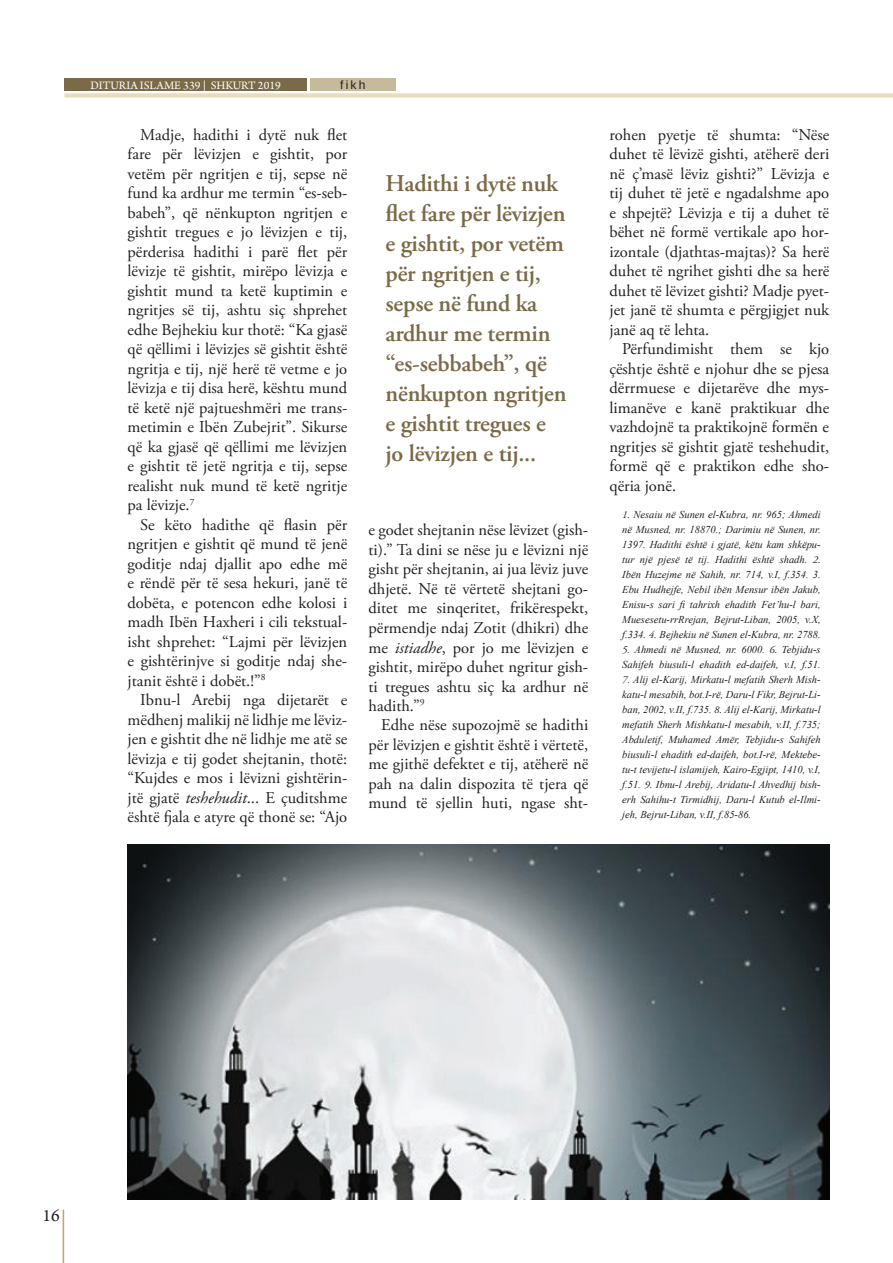
<style>
.page{position:relative;width:893px;height:1263px;background:#fff}
.page>*{position:absolute;margin:0;border:0;box-sizing:border-box;transform-origin:0 0}
.t1{font:600 24px/30px "Adobe Garamond Pro";letter-spacing:-.01em;color:#7a6a47}
.t2{font:18px "Arno Pro";color:#231f20}
.t3{font:16.5px/19.5px "Adobe Garamond Pro";color:#231f20;text-align:justify}
.t4{font:12px "Arno Pro";color:#fff}
.t5{font:12px "Arimo";color:#231f20}
.t6{font:italic 10.5px/15px "Times New Roman";color:#231f20;text-align:justify}
.s1{font-style:italic}
.s2{font-family:"Adobe Garamond Pro"}
</style>
<div class="page">
<div style="left:64px;top:93px;width:829px;height:5px;background:#e9dcbe"></div>
<hr style="left:63px;top:1210px;width:1px;height:53px;background:#c7a559">
<svg style="left:64px;top:78px;width:331px;height:13px;background:#8e7f5e"></svg>
<img style="left:128px;top:844px;width:701px;height:355px">
<p class="t4" style="left:90px;top:78px;width:192px">DITURIA ISLAME 339 | SHKURT 2019</p>
<p class="t5" style="left:340px;top:77px;width:27px">fikh</p>
<p class="t3" style="left:128px;top:125px;width:221px;text-indent:13px">Madje, hadithi i dytë nuk flet fare për lëvizjen e gishtit, por vetëm për ngritjen e tij, sepse në fund ka ardhur me termin “es-seb&shy;babeh”, që nënkupton ngritjen e gishtit tregues e jo lëvizjen e tij, përderisa hadithi i parë flet për lëvizje të gishtit, mirëpo lëvizja e gishtit mund ta ketë kuptimin e ngritjes së tij, ashtu siç shprehet edhe Bejhekiu kur thotë: “Ka gjasë që qëllimi i lëvizjes së gishtit është ngritja e tij, një herë të vetme e jo lëvizja e tij disa herë, kështu mund të ketë një pajtueshmëri me trans&shy;metimin e Ibën Zubejrit”. Sikurse që ka gjasë që qëllimi me lëvizjen e gishtit të jetë ngritja e tij, sepse realisht nuk mund të ketë ngritje pa lëvizje.<sup>7</sup></p>
<p class="t3" style="left:128px;top:515px;width:221px;text-indent:13px">Se këto hadithe që flasin për ngritjen e gishtit që mund të jenë goditje ndaj djallit apo edhe më e rëndë për të sesa hekuri, janë të dobëta, e potencon edhe kolosi i madh Ibën Haxheri i cili tekstual&shy;isht shprehet: “Lajmi për lëvizjen e gishtërinjve si goditje ndaj she&shy;jtanit është i dobët.!”<sup>8</sup></p>
<p class="t3" style="left:128px;top:691px;width:221px;text-indent:13px">Ibnu-l Arebij nga dijetarët e mëdhenj malikij në lidhje me lëviz&shy;jen e gishtit dhe në lidhje me atë se lëvizja e tij godet shejtanin, thotë: “Kujdes e mos i lëvizni gishtërin&shy;jtë gjatë <span class="s1">teshehudit</span>... E çuditshme është fjala e atyre që thonë se: “Ajo</p>
<h1 class="t1" style="left:386px;top:168px;width:183px">Hadithi i dytë nuk flet fare për lëvizjen e gishtit, por vetëm për ngritjen e tij, sepse në fund ka ardhur me termin “es-sebbabeh”, që nënkupton ngritjen e gishtit tregues e jo lëvizjen e tij...</h1>
<p class="t3" style="left:369px;top:521px;width:221px">e godet shejtanin nëse lëvizet (gish&shy;ti).” Ta dini se nëse ju e lëvizni një gisht për shejtanin, ai jua lëviz juve dhjetë. Në të vërtetë shejtani go&shy;ditet me sinqeritet, frikërespekt, përmendje ndaj Zotit (dhikri) dhe me <span class="s1">istiadhe</span>, por jo me lëvizjen e gishtit, mirëpo duhet ngritur gish&shy;ti tregues ashtu siç ka ardhur në hadith.”<sup>9</sup></p>
<p class="t3" style="left:369px;top:716px;width:221px;text-indent:13px">Edhe nëse supozojmë se hadithi për lëvizjen e gishtit është i vërtetë, me gjithë defektet e tij, atëherë në pah na dalin dispozita të tjera që mund të sjellin huti, ngase sht-</p>
<p class="t3" style="left:609px;top:125px;width:221px">rohen pyetje të shumta: “Nëse duhet të lëvizë gishti, atëherë deri në ç’masë lëviz gishti?” Lëvizja e tij duhet të jetë e ngadalshme apo e shpejtë? Lëvizja e tij a duhet të bëhet në formë vertikale apo hor&shy;izontale (djathtas-majtas)? Sa herë duhet të ngrihet gishti dhe sa herë duhet të lëvizet gishti? Madje pyet&shy;jet janë të shumta e përgjigjet nuk janë aq të lehta.</p>
<p class="t3" style="left:609px;top:340px;width:221px;text-indent:13px">Përfundimisht them se kjo çështje është e njohur dhe se pjesa dërrmuese e dijetarëve dhe mys&shy;limanëve e kanë praktikuar dhe vazhdojnë ta praktikojnë formën e ngritjes së gishtit gjatë teshehudit, formë që e praktikon edhe sho&shy;qëria jonë.</p>
<p class="t6" style="left:622px;top:507px;width:200px"><span class="s2">1.</span> Nesaiu në Sunen el-Kubra, nr. 965; Ahmedi në Musned, nr. 18870.; Darimiu në Sunen, nr.<br>1397. Hadithi është i gjatë, këtu kam shkëpu&shy;tur një pjesë të tij. Hadithi është shadh. <span class="s2">2.<br></span>Ibën Huzejme në Sahih, nr. 714, v.I, f.354. 3.<br>Ebu Hudhejfe, Nebil ibën Mensur ibën Jakub, Enisu-s sari fi tahrixh ehadith Fet’hu-l bari, Muesesetu-rrRrejan, Bejrut-Liban, 2005, v.X, f.334. <span class="s2">4.</span> Bejhekiu në Sunen el-Kubra, nr. 2788.</p>
<p class="t6" style="left:622px;top:642px;width:200px"><span class="s2">5.</span> Ahmedi në Musned, nr. 6000. <span class="s2">6.</span> Tebjidu-s<br>Sahifeh biusuli-l ehadith ed-daifeh, v.I, f.51.</p>
<p class="t6" style="left:622px;top:672px;width:200px"><span class="s2">7.</span> Alij el-Karij, Mirkatu-l mefatih Sherh Mish&shy;katu-l mesabih, bot.I-rë, Daru-l Fikr, Bejrut-Li&shy;ban, 2002, v.II, f.735. <span class="s2">8.</span> Alij el-Karij, Mirkatu-l mefatih Sherh Mishkatu-l mesabih, v.II, f.735; Abduletif, Muhamed Amër, Tebjidu-s Sahifeh biusuli-l ehadith ed-daifeh, bot.I-rë, Mektebe&shy;tu-t tevijetu-l islamijeh, Kairo-Egjipt, 1410, v.I, f.51. <span class="s2">9.</span> Ibnu-l Arebij, Aridatu-l Ahvedhij bish&shy;erh Sahihu-t Tirmidhij, Daru-l Kutub el-Ilmi&shy;jeh, Bejrut-Liban, v.II, f.85-86.</p>
<p class="t2" style="left:43px;top:1205px;width:19px">16</p>
</div>
